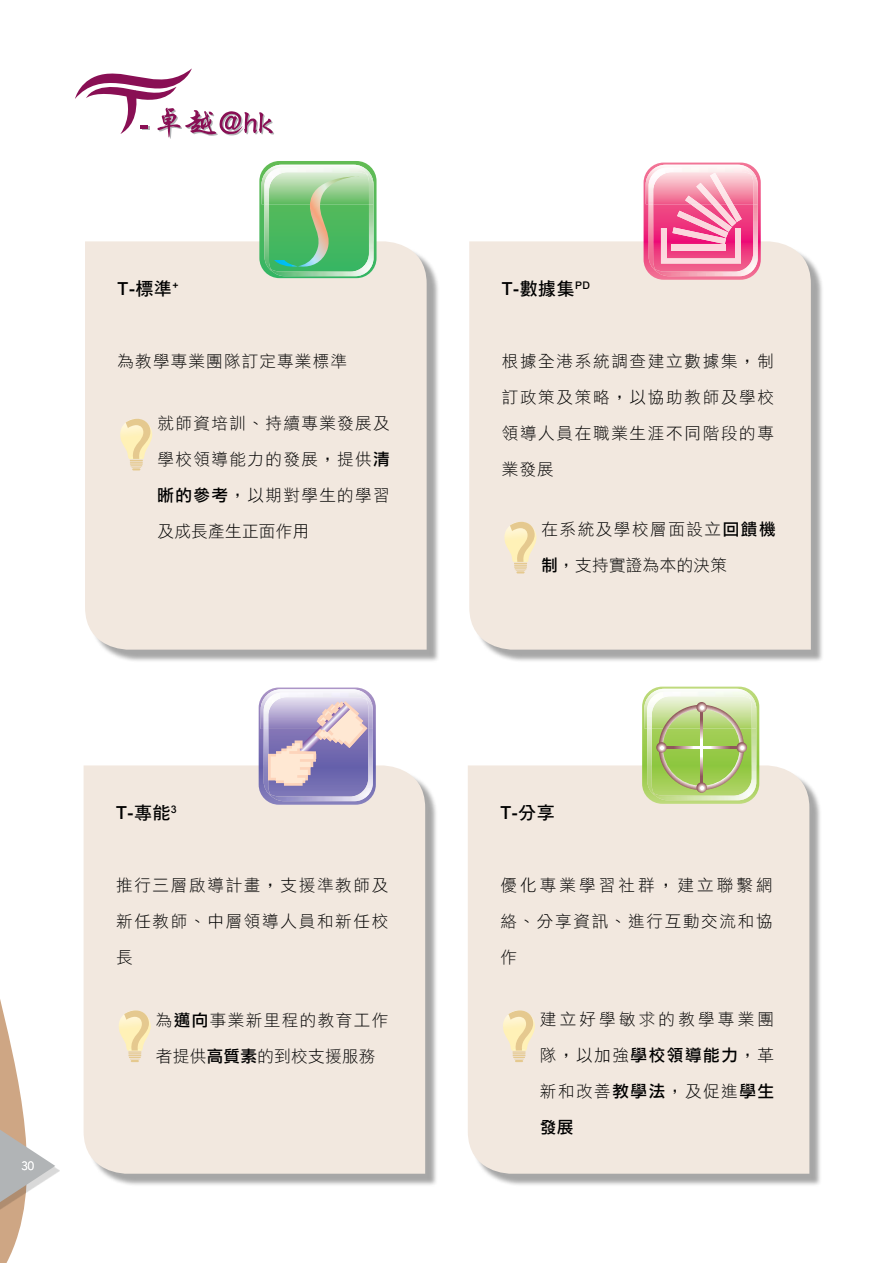
<style>
.page{position:relative;width:893px;height:1263px;background:#fff}
.page>*{position:absolute;margin:0;border:0;box-sizing:border-box;transform-origin:0 0}
.t1{font:18px "DF Hei Bd HK BF";letter-spacing:.025em;color:#000}
.t2{font:16.5px/36px "DF Li Hei Lt HK BF";letter-spacing:.105em;color:#000;text-align:justify}
.t3{font:16.5px "DF Li Hei Lt HK BF";letter-spacing:.075em;color:#000}
.t4{font:16.5px "DF Li Hei Md HK BF";color:#000}
.t5{font:300 12px "Avenir";color:#fff}
.s1{font-family:"DF Li Hei Md HK BF"}
</style>
<div class="page">
<svg style="left:0;top:779px;width:84px;height:484px"></svg>
<div style="left:0;top:1125px;width:60px;height:90px;background:#000;opacity:.15"></div>
<svg style="left:0;top:1121px;width:55px;height:89px"></svg>
<div style="left:89px;top:245px;width:351px;height:418px;background:#000;opacity:.35"></div>
<div style="left:85px;top:241px;width:342px;height:409px;background:#f2e8df"></div>
<svg style="left:259px;top:161px;width:118px;height:117px;background:#7ec887"></svg>
<div style="left:473px;top:245px;width:351px;height:418px;background:#000;opacity:.35"></div>
<div style="left:469px;top:241px;width:342px;height:409px;background:#f2e8df"></div>
<svg style="left:644px;top:163px;width:117px;height:117px;background:#f48daf"></svg>
<div style="left:671px;top:245px;width:54px;height:6px;background:#fbd6dd"></div>
<div style="left:87px;top:769px;width:351px;height:418px;background:#000;opacity:.35"></div>
<div style="left:84px;top:765px;width:341px;height:409px;background:#f2e8df"></div>
<svg style="left:259px;top:687px;width:117px;height:118px;background:#b3a7c8"></svg>
<div style="left:472px;top:769px;width:351px;height:418px;background:#000;opacity:.35"></div>
<div style="left:468px;top:765px;width:341px;height:409px;background:#f2e8df"></div>
<svg style="left:642px;top:687px;width:117px;height:117px;background:#bbd386"></svg>
<svg style="left:120px;top:419px;width:32px;height:51px;background:#f3e3bc"></svg>
<svg style="left:504px;top:522px;width:32px;height:51px;background:#f3e3bc"></svg>
<svg style="left:119px;top:1010px;width:32px;height:52px;background:#f3e3bd"></svg>
<svg style="left:503px;top:1010px;width:32px;height:52px;background:#f3e3bd"></svg>
<svg style="left:75px;top:68px;width:199px;height:71px"></svg>
<p class="t1" style="left:118px;top:280px;width:62px">T-標準<sup>+</sup></p>
<p class="t3" style="left:118px;top:353px;width:231px">為教學專業團隊訂定專業標準</p>
<p class="t2" style="left:157px;top:406px;width:234px">就師資培訓、持續專業發展及學校領導能力的發展，提供<span class="s1">清晰的參考</span>，以期對學生的學習及成長產生正面作用</p>
<p class="t1" style="left:502px;top:280px;width:90px">T-數據集<sup>PD</sup></p>
<p class="t2" style="left:502px;top:344px;width:274px">根據全港系統調查建立數據集，制訂政策及策略，以協助教師及學校領導人員在職業生涯不同階段的專業發展</p>
<p class="t2" style="left:541px;top:512px;width:236px">在系統及學校層面設立<span class="s1">回饋機制</span>，支持實證為本的決策</p>
<p class="t5" style="left:21px;top:1159px;width:14px">30</p>
<p class="t1" style="left:116px;top:804px;width:62px">T-專能<sup>3</sup></p>
<p class="t2" style="left:116px;top:868px;width:274px">推行三層啟導計畫，支援準教師及新任教師、中層領導人員和新任校長</p>
<p class="t1" style="left:500px;top:804px;width:56px">T-分享</p>
<p class="t2" style="left:500px;top:868px;width:274px">優化專業學習社群，建立聯繫網絡、分享資訊、進行互動交流和協作</p>
<p class="t2" style="left:156px;top:1002px;width:234px">為<span class="s1">邁向</span>事業新里程的教育工作者提供<span class="s1">高質素</span>的到校支援服務</p>
<p class="t2" style="left:540px;top:1001px;width:236px">建立好學敏求的教學專業團隊，以加強<span class="s1">學校領導能力</span>，革新和改善<span class="s1">教學法</span>，及促進<span class="s1">學生</span></p>
<p class="t4" style="left:540px;top:1118px;width:35px">發展</p>
</div>
